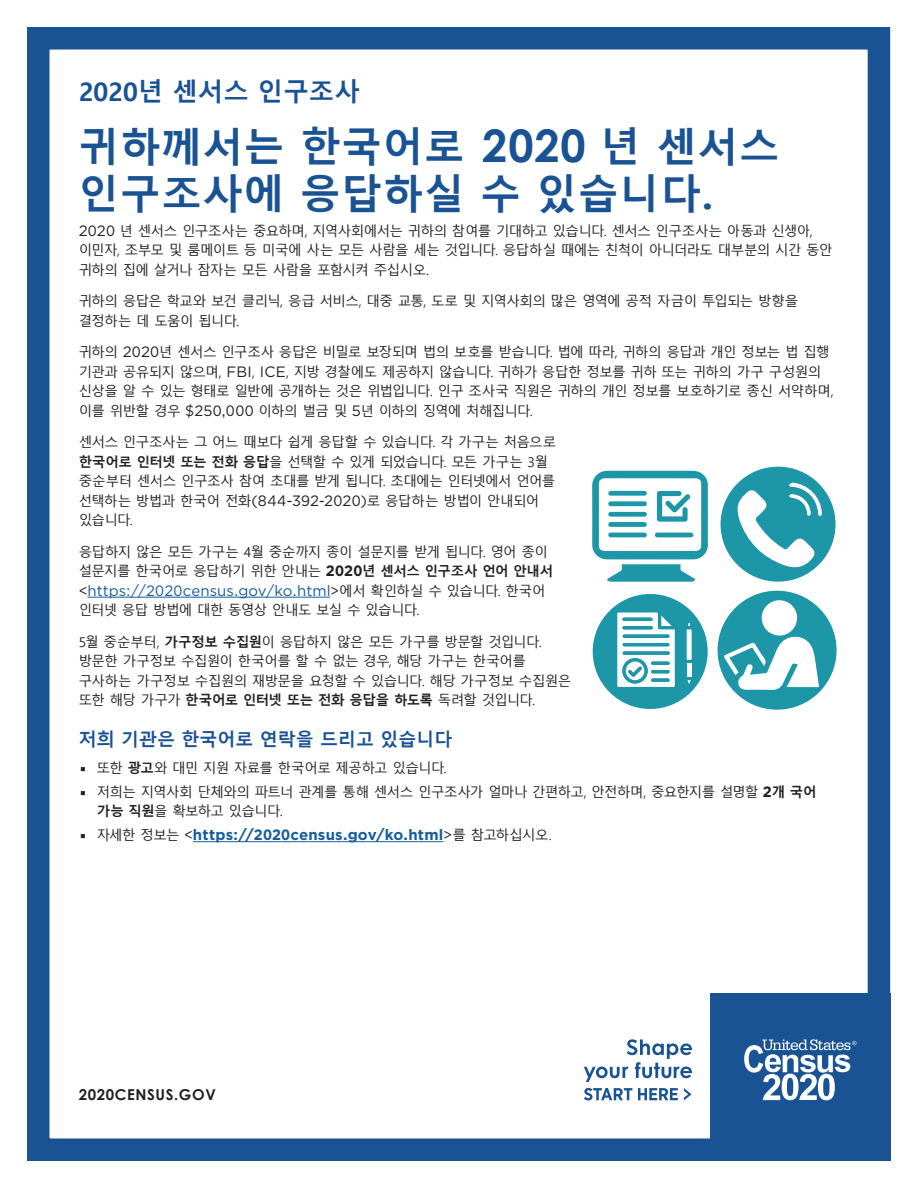
<style>
.page{position:relative;width:918px;height:1188px;background:#fff}
.page>*{position:absolute;margin:0;border:0;box-sizing:border-box;transform-origin:0 0}
.t1{font:700 40.5px/46.5px "Malgun Gothic";letter-spacing:.02em;color:#1a5393}
.t2{font:700 25.5px "Malgun Gothic";color:#1a5393}
.t3{font:700 18px "Malgun Gothic";color:#1a5393}
.t4{font:15px "Gotham";letter-spacing:.005em;color:#175d9e}
.t5{font:700 15px "Gotham";letter-spacing:.015em;color:#175d9e}
.t6{font:700 15px "Century Gothic";letter-spacing:.04em;color:#231f20}
.t7{font:13.5px/19.5px "Malgun Gothic";letter-spacing:-.045em;color:#231f20}
.s1{font-family:"Century Gothic";font-size:45px}
.s2{font-family:"Gotham";font-size:15px}
.s3{font-weight:700}
.s4{font-family:"Gotham";font-weight:700;font-size:15px}
.s5{color:#231f20}
.s6{font-family:"Malgun Gothic";font-size:13.5px;color:#231f20}
.s7{font-family:"Lucida Sans"}
.s8{font-family:"Lucida Sans";font-weight:400;font-size:13.5px;color:#231f20}
.s9{font-family:"Malgun Gothic";font-weight:400;font-size:13.5px;color:#231f20}
.s10{font-weight:400;color:#231f20}
</style>
<div class="page">
<div style="left:27px;top:27px;width:863px;height:1134px;border:22px solid #1a5393"></div>
<div style="left:710px;top:994px;width:180px;height:167px;background:#1a5393"></div>
<svg style="left:584px;top:1088px;width:48px;height:12px"></svg>
<svg style="left:638px;top:1088px;width:40px;height:12px"></svg>
<svg style="left:684px;top:1088px;width:8px;height:12px"></svg>
<svg style="left:584px;top:1039px;width:108px;height:43px"></svg>
<svg style="left:744px;top:1039px;width:113px;height:61px"></svg>
<hr style="left:87px;top:597px;width:243px;height:1px;background:#175d9e">
<hr style="left:193px;top:841px;width:250px;height:1px;background:#175d9e">
<div style="left:718px;top:591px;width:119px;height:119px;background:#1d97a8;border-radius:50%"></div>
<div style="left:762px;top:600px;width:35px;height:36px;background:#fff;border-radius:50%"></div>
<svg style="left:723px;top:635px;width:96px;height:55px"></svg>
<div style="left:721px;top:467px;width:115px;height:115px;background:#1d97a8;border-radius:50%"></div>
<svg style="left:733px;top:483px;width:89px;height:88px"></svg>
<svg style="left:592px;top:471px;width:116px;height:111px"></svg>
<div style="left:593px;top:594px;width:115px;height:115px;background:#1d97a8;border-radius:50%"></div>
<svg style="left:617px;top:609px;width:78px;height:81px"></svg>
<h2 class="t2" style="left:79px;top:76px;width:283px">2020년 센서스 인구조사</h2>
<h1 class="t1" style="left:79px;top:125px;width:702px">귀하께서는 한국어로 <span class="s1">2020</span> 년 센서스 인구조사에 응답하실 수 있습니다.</h1>
<p class="t7" style="left:79px;top:221px;width:755px"><span class="s2">2020</span> 년 센서스 인구조사는 중요하며, 지역사회에서는 귀하의 참여를 기대하고 있습니다. 센서스 인구조사는 아동과 신생아, 이민자, 조부모 및 룸메이트 등 미국에 사는 모든 사람을 세는 것입니다. 응답하실 때에는 친척이 아니더라도 대부분의 시간 동안 귀하의 집에 살거나 잠자는 모든 사람을 포함시켜 주십시오.</p>
<p class="t7" style="left:79px;top:292px;width:721px">귀하의 응답은 학교와 보건 클리닉, 응급 서비스, 대중 교통, 도로 및 지역사회의 많은 영역에 공적 자금이 투입되는 방향을 결정하는 데 도움이 됩니다.</p>
<p class="t7" style="left:79px;top:343px;width:756px">귀하의 <span class="s2">2020</span>년 센서스 인구조사 응답은 비밀로 보장되며 법의 보호를 받습니다. 법에 따라, 귀하의 응답과 개인 정보는 법 집행 기관과 공유되지 않으며, <span class="s2">FBI</span>, <span class="s2">ICE</span>, 지방 경찰에도 제공하지 않습니다. 귀하가 응답한 정보를 귀하 또는 귀하의 가구 구성원의 신상을 알 수 있는 형태로 일반에 공개하는 것은 위법입니다. 인구 조사국 직원은 귀하의 개인 정보를 보호하기로 종신 서약하며, 이를 위반할 경우 <span class="s2">$250,000</span> 이하의 벌금 및 <span class="s2">5</span>년 이하의 징역에 처해집니다.</p>
<p class="t7" style="left:79px;top:433px;width:479px">센서스 인구조사는 그 어느 때보다 쉽게 응답할 수 있습니다. 각 가구는 처음으로 <span class="s3">한국어로 인터넷 또는 전화 응답</span>을 선택할 수 있게 되었습니다. 모든 가구는 3월 중순부터 센서스 인구조사 참여 초대를 받게 됩니다. 초대에는 인터넷에서 언어를 선택하는 방법과 한국어 전화<span class="s2">(844-392-2020)</span>로 응답하는 방법이 안내되어 있습니다.</p>
<p class="t7" style="left:79px;top:542px;width:476px">응답하지 않은 모든 가구는 4월 중순까지 종이 설문지를 받게 됩니다. 영어 종이 설문지를 한국어로 응답하기 위한 안내는 <span class="s4">2020</span><span class="s3">년 센서스 인구조사 언어 안내서</span></p>
<p class="t4" style="left:79px;top:581px;width:468px"><span class="s5">&lt;</span>https://2020census.gov/ko.html<span class="s5">&gt;</span><span class="s6">에서 확인하실 수 있습니다. 한국어</span></p>
<p class="t7" style="left:79px;top:601px;width:342px">인터넷 응답 방법에 대한 동영상 안내도 보실 수 있습니다.</p>
<p class="t7" style="left:79px;top:632px;width:494px">5월 중순부터, <span class="s3">가구정보 수집원</span>이 응답하지 않은 모든 가구를 방문할 것입니다. 방문한 가구정보 수집원이 한국어를 할 수 없는 경우, 해당 가구는 한국어를 구사하는 가구정보 수집원의 재방문을 요청할 수 있습니다. 해당 가구정보 수집원은 또한 해당 가구가 <span class="s3">한국어로 인터넷 또는 전화 응답을 하도록</span> 독려할 것입니다.</p>
<h3 class="t3" style="left:79px;top:728px;width:375px">저희 기관은 한국어로 연락을 드리고 있습니다</h3>
<p class="t7" style="left:79px;top:758px;width:369px"><span class="s7">•</span> 또한 <span class="s3">광고</span>와 대민 지원 자료를 한국어로 제공하고 있습니다.</p>
<p class="t7" style="left:97px;top:782px;width:721px;text-indent:-18px"><span class="s7">•</span> 저희는 지역사회 단체와의 파트너 관계를 통해 센서스 인구조사가 얼마나 간편하고, 안전하며, 중요한지를 설명할 <span class="s4">2</span><span class="s3">개 국어 가능 직원</span>을 확보하고 있습니다.</p>
<p class="t5" style="left:79px;top:825px;width:474px"><span class="s8">•</span> <span class="s9">자세한 정보는</span> <span class="s10">&lt;</span>https://2020census.gov/ko.html<span class="s10">&gt;</span><span class="s9">를 참고하십시오.</span></p>
<p class="t6" style="left:79px;top:1083px;width:139px">2020CENSUS.GOV</p>
</div>
